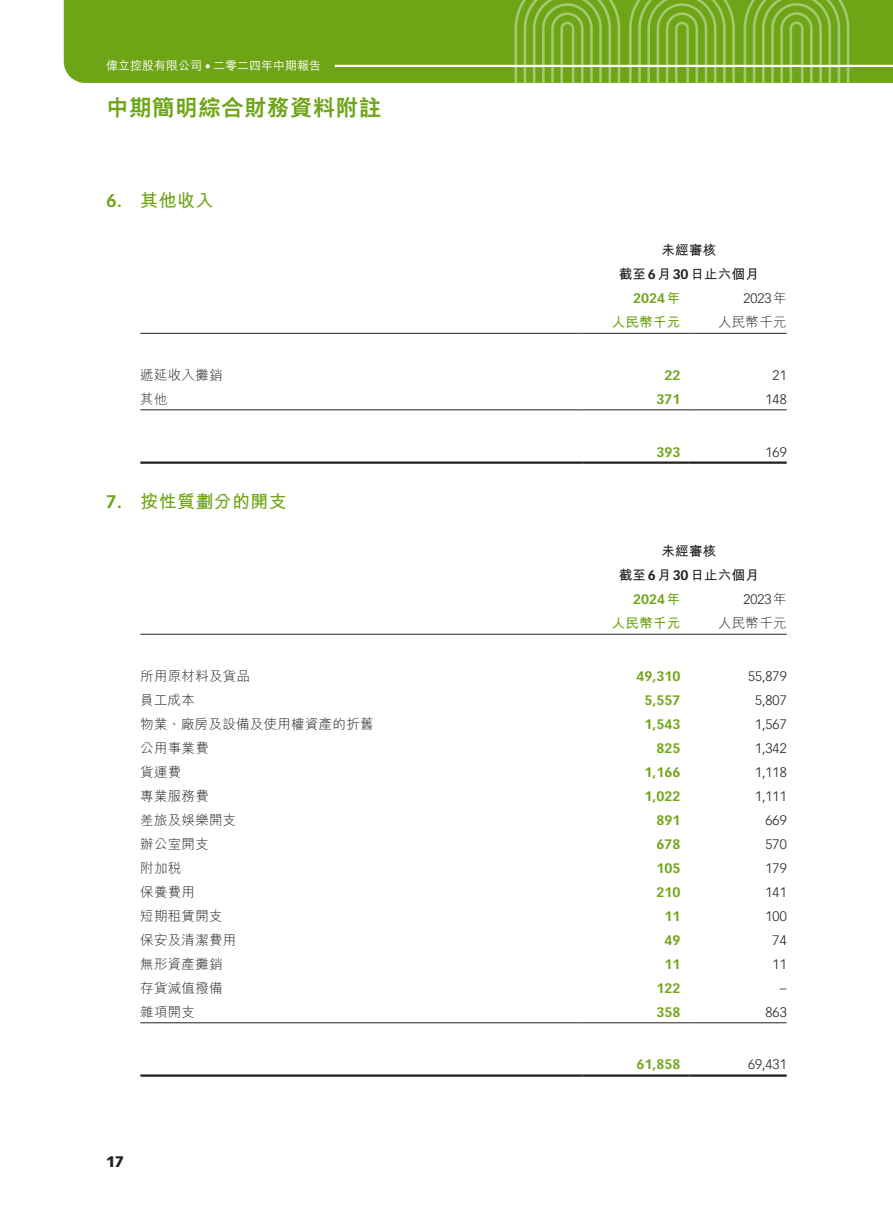
<style>
.page{position:relative;width:893px;height:1212px;background:#fff}
.page>*{position:absolute;margin:0;border:0;box-sizing:border-box;transform-origin:0 0}
.t1{font:800 22.5px "M Hei HK";letter-spacing:.02em;color:#6ea516}
.t2{font:700 18px "M Hei HK";letter-spacing:.02em;color:#6ea516}
.t3{font:700 18px "Vectora LT Std";color:#6ea516}
.t4{font:900 15px "Vectora LT Std";color:#231f20}
.t5{font:300 13.5px "M Hei HK";letter-spacing:.02em;color:#231f20}
.t6{font:300 13.5px "Vectora LT Std";color:#231f20}
.t7{font:700 13.5px "Vectora LT Std";color:#6ea516}
.t8{font:700 13.5px/24px "M Hei HK";letter-spacing:.02em;color:#231f20;text-align:center}
.t9{font:700 13.5px "M Hei HK";letter-spacing:.02em;color:#6ea516}
.t10{font:500 12px "M Hei HK";color:#fff}
.s1{font-family:"Vectora LT Std"}
.s2{font-family:"M Hei HK"}
</style>
<div class="page">
<div style="left:64px;top:0;width:829px;height:83px;background:#6ea516"></div>
<svg style="left:457px;top:0;width:392px;height:83px;background:#7bad2b"></svg>
<svg style="left:206px;top:64px;width:4px;height:4px"></svg>
<hr style="left:335px;top:65px;width:558px;height:2px;background:#fff">
<hr style="left:140px;top:333px;width:443px;height:1px;background:#231f20">
<hr style="left:583px;top:333px;width:106px;height:1px;background:#231f20">
<hr style="left:689px;top:333px;width:98px;height:1px;background:#231f20">
<hr style="left:140px;top:409px;width:443px;height:1px;background:#231f20">
<hr style="left:583px;top:409px;width:106px;height:1px;background:#231f20">
<hr style="left:689px;top:409px;width:98px;height:1px;background:#231f20">
<hr style="left:140px;top:461px;width:443px;height:3px;background:#231f20">
<hr style="left:583px;top:461px;width:106px;height:3px;background:#231f20">
<hr style="left:689px;top:461px;width:98px;height:3px;background:#231f20">
<hr style="left:140px;top:634px;width:443px;height:1px;background:#231f20">
<hr style="left:583px;top:634px;width:106px;height:1px;background:#231f20">
<hr style="left:689px;top:634px;width:98px;height:1px;background:#231f20">
<hr style="left:140px;top:1022px;width:443px;height:1px;background:#231f20">
<hr style="left:583px;top:1022px;width:106px;height:1px;background:#231f20">
<hr style="left:689px;top:1022px;width:98px;height:1px;background:#231f20">
<hr style="left:140px;top:1074px;width:443px;height:3px;background:#231f20">
<hr style="left:583px;top:1074px;width:106px;height:3px;background:#231f20">
<hr style="left:689px;top:1074px;width:98px;height:3px;background:#231f20">
<p class="t10" style="left:106px;top:57px;width:97px">偉立控股有限公司</p>
<p class="t10" style="left:213px;top:57px;width:110px">二零二四年中期報告</p>
<h1 class="t1" style="left:106px;top:96px;width:276px">中期簡明綜合財務資料附註</h1>
<h2 class="t3" style="left:106px;top:190px;width:17px">6.</h2>
<h2 class="t2" style="left:140px;top:188px;width:75px">其他收入</h2>
<p class="t5" style="left:140px;top:368px;width:84px">遞延收入攤銷</p>
<p class="t5" style="left:140px;top:392px;width:29px">其他</p>
<h2 class="t3" style="left:106px;top:491px;width:17px">7.</h2>
<h2 class="t2" style="left:140px;top:489px;width:148px">按性質劃分的開支</h2>
<p class="t5" style="left:140px;top:669px;width:111px">所用原材料及貨品</p>
<p class="t5" style="left:140px;top:693px;width:56px">員工成本</p>
<p class="t5" style="left:140px;top:717px;width:235px">物業、廠房及設備及使用權資產的折舊</p>
<p class="t5" style="left:140px;top:741px;width:70px">公用事業費</p>
<p class="t5" style="left:140px;top:765px;width:43px">貨運費</p>
<p class="t5" style="left:140px;top:789px;width:70px">專業服務費</p>
<p class="t5" style="left:140px;top:813px;width:98px">差旅及娛樂開支</p>
<p class="t5" style="left:140px;top:837px;width:70px">辦公室開支</p>
<p class="t5" style="left:140px;top:861px;width:43px">附加稅</p>
<p class="t5" style="left:140px;top:885px;width:56px">保養費用</p>
<p class="t5" style="left:140px;top:909px;width:84px">短期租賃開支</p>
<p class="t5" style="left:140px;top:933px;width:98px">保安及清潔費用</p>
<p class="t5" style="left:140px;top:957px;width:84px">無形資產攤銷</p>
<p class="t5" style="left:140px;top:981px;width:84px">存貨減值撥備</p>
<p class="t5" style="left:140px;top:1005px;width:56px">雜項開支</p>
<p class="t4" style="left:106px;top:1152px;width:19px">17</p>
<p class="t8" style="left:619px;top:237px;width:142px">未經審核<br>截至<span class="s1">6</span>月<span class="s1">30</span>日止六個月</p>
<p class="t6" style="left:743px;top:291px;width:45px">2023 <span class="s2">年</span></p>
<p class="t7" style="left:633px;top:290px;width:49px">2024<span class="s2">年</span></p>
<p class="t9" style="left:612px;top:313px;width:70px">人民幣千元</p>
<p class="t5" style="left:718px;top:316px;width:70px">人民幣千元</p>
<p class="t7" style="left:664px;top:367px;width:17px">22</p>
<p class="t6" style="left:773px;top:367px;width:16px">21</p>
<p class="t7" style="left:656px;top:391px;width:25px">371</p>
<p class="t6" style="left:766px;top:391px;width:23px">148</p>
<p class="t7" style="left:656px;top:443px;width:25px">393</p>
<p class="t6" style="left:766px;top:444px;width:23px">169</p>
<p class="t8" style="left:619px;top:538px;width:142px">未經審核<br>截至<span class="s1">6</span>月<span class="s1">30</span>日止六個月</p>
<p class="t6" style="left:743px;top:592px;width:45px">2023 <span class="s2">年</span></p>
<p class="t7" style="left:633px;top:591px;width:49px">2024<span class="s2">年</span></p>
<p class="t9" style="left:612px;top:614px;width:70px">人民幣千元</p>
<p class="t5" style="left:718px;top:616px;width:70px">人民幣千元</p>
<p class="t7" style="left:636px;top:668px;width:45px">49,310</p>
<p class="t6" style="left:748px;top:668px;width:40px">55,879</p>
<p class="t7" style="left:644px;top:692px;width:37px">5,557</p>
<p class="t6" style="left:755px;top:692px;width:33px">5,807</p>
<p class="t7" style="left:644px;top:716px;width:37px">1,543</p>
<p class="t6" style="left:755px;top:716px;width:33px">1,567</p>
<p class="t7" style="left:656px;top:740px;width:25px">825</p>
<p class="t6" style="left:755px;top:740px;width:33px">1,342</p>
<p class="t7" style="left:644px;top:764px;width:37px">1,166</p>
<p class="t6" style="left:755px;top:764px;width:33px">1,118</p>
<p class="t7" style="left:644px;top:788px;width:37px">1,022</p>
<p class="t6" style="left:755px;top:788px;width:33px">1,111</p>
<p class="t7" style="left:656px;top:812px;width:25px">891</p>
<p class="t6" style="left:766px;top:812px;width:23px">669</p>
<p class="t7" style="left:656px;top:836px;width:25px">678</p>
<p class="t6" style="left:766px;top:836px;width:23px">570</p>
<p class="t7" style="left:656px;top:860px;width:25px">105</p>
<p class="t6" style="left:766px;top:860px;width:23px">179</p>
<p class="t7" style="left:656px;top:884px;width:25px">210</p>
<p class="t6" style="left:766px;top:884px;width:23px">141</p>
<p class="t7" style="left:664px;top:908px;width:17px">11</p>
<p class="t6" style="left:766px;top:908px;width:23px">100</p>
<p class="t7" style="left:664px;top:932px;width:17px">49</p>
<p class="t6" style="left:773px;top:932px;width:16px">74</p>
<p class="t7" style="left:664px;top:956px;width:17px">11</p>
<p class="t6" style="left:773px;top:956px;width:16px">11</p>
<p class="t7" style="left:656px;top:980px;width:25px">122</p>
<p class="t6" style="left:780px;top:980px;width:8px">–</p>
<p class="t7" style="left:656px;top:1004px;width:25px">358</p>
<p class="t6" style="left:766px;top:1004px;width:23px">863</p>
<p class="t7" style="left:636px;top:1056px;width:45px">61,858</p>
<p class="t6" style="left:748px;top:1057px;width:40px">69,431</p>
</div>
